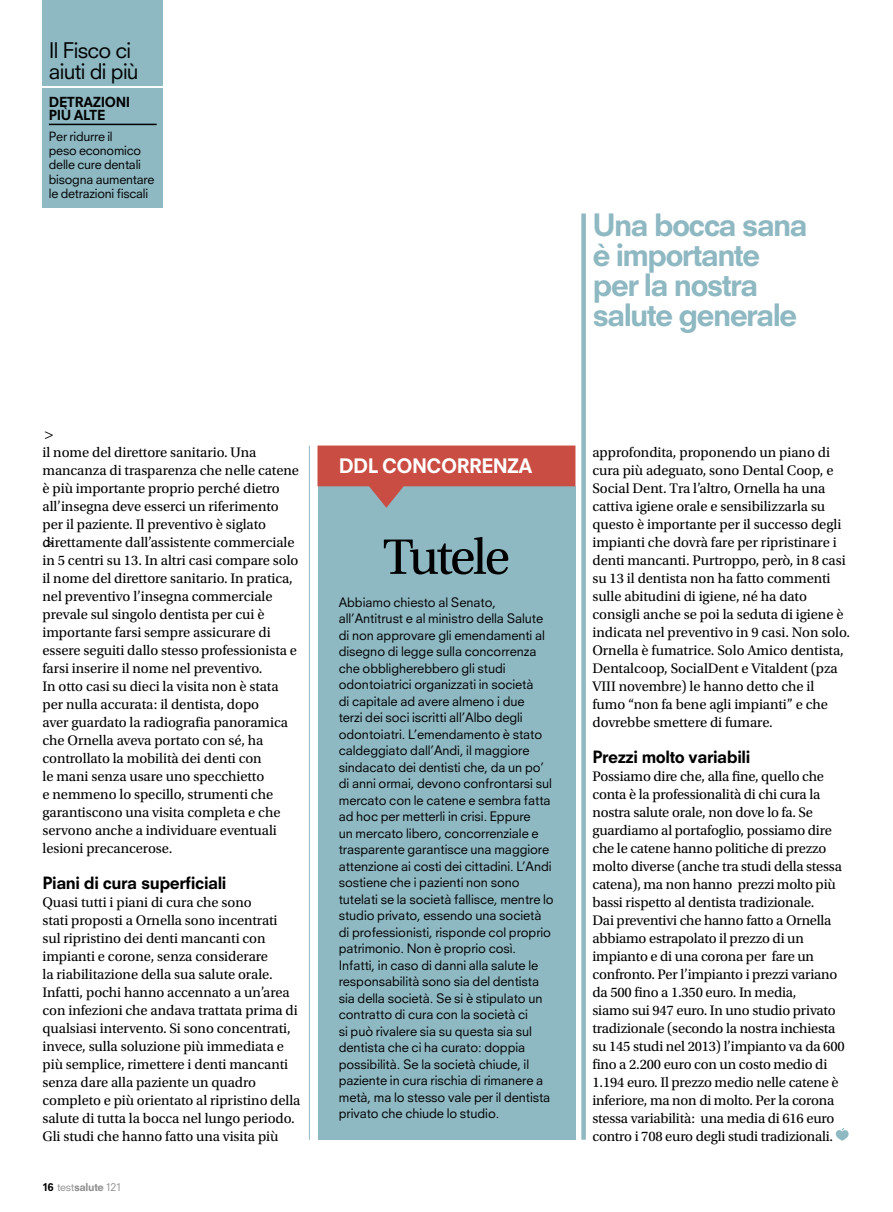
<style>
.page{position:relative;width:893px;height:1212px;background:#fff}
.page>*{position:absolute;margin:0;border:0;box-sizing:border-box;transform-origin:0 0}
._050_LOB_titolo{font:52.5px "Utopia Std";letter-spacing:-.05em;color:#000}
._041_ART_strillo{font:800 30px "Neuzeit SLT Std";letter-spacing:-.06em;color:#8eb8c2}
._043_NAV_titolo{font:21px/21px "Neuzeit SLT Std";letter-spacing:-.035em;color:#000}
._050_LOB_banda{font:800 19.35px "Neuzeit SLT Std";letter-spacing:-.03em;color:#fff}
._041_ART_titolino{font:800 16.5px "Neuzeit SLT Std";letter-spacing:-.025em;color:#000}
.t1{font:15px "Neuzeit SLT Std";color:#000}
._041_ART_testo{font:14.55px/18px "Utopia Std";letter-spacing:-.005em;color:#000}
._043_NAV_TITOLO_file{font:800 13.5px/13.5px "Neuzeit SLT Std";letter-spacing:-.025em;color:#000}
._050_LOB_testo{font:12.75px/16.5px "Neuzeit SLT Std";letter-spacing:-.005em;color:#000}
._043_NAV_testo{font:12.45px/14.2px "Neuzeit SLT Std";letter-spacing:-.015em;color:#000}
.t2{font:10.5px "Neuzeit SLT Std";letter-spacing:-.04em;color:#8f908f}
.s1{font-weight:800;color:#000}
.s2{font-weight:800}
</style>
<div class="page">
<svg style="left:836px;top:1128px;width:12px;height:13px"></svg>
<div style="left:317px;top:486px;width:258px;height:654px;background:#8eb8c2"></div>
<svg style="left:317px;top:445px;width:258px;height:63px"></svg>
<div style="left:581px;top:214px;width:5px;height:926px;background:#8eb8c2"></div>
<hr style="left:309px;top:446px;width:1px;height:694px;background:#8eb8c2">
<div style="left:43px;top:0;width:120px;height:85px;background:#8eb8c2"></div>
<div style="left:43px;top:88px;width:120px;height:119px;background:#8eb8c2"></div>
<hr style="left:49px;top:124px;width:108px;height:1px;background:#000">
<p class="_043_NAV_titolo" style="left:49px;top:40px;width:91px">Il Fisco ci aiuti di più</p>
<p class="_043_NAV_TITOLO_file" style="left:49px;top:95px;width:83px">DETRAZIONI<br>PIÙ ALTE</p>
<p class="_043_NAV_testo" style="left:49px;top:129px;width:107px">Per ridurre il<br>peso economico delle cure dentali bisogna aumentare le detrazioni fiscali</p>
<p class="t1" style="left:44px;top:424px;width:10px">&gt;</p>
<p class="_041_ART_testo" style="left:43px;top:443px;width:258px">il nome del direttore sanitario. Una mancanza di trasparenza che nelle catene è più importante proprio perché dietro all’insegna deve esserci un riferimento per il paziente. Il preventivo è siglato direttamente dall’assistente commerciale in 5 centri su 13. In altri casi compare solo il nome del direttore sanitario. In pratica, nel preventivo l’insegna commerciale prevale sul singolo dentista per cui è importante farsi sempre assicurare di essere seguiti dallo stesso professionista e farsi inserire il nome nel preventivo.</p>
<p class="_041_ART_testo" style="left:43px;top:677px;width:247px">In otto casi su dieci la visita non è stata per nulla accurata: il dentista, dopo aver guardato la radiografia panoramica che Ornella aveva portato con sé, ha controllato la mobilità dei denti con<br>le mani senza usare uno specchietto<br>e nemmeno lo specillo, strumenti che garantiscono una visita completa e che servono anche a individuare eventuali lesioni precancerose.</p>
<p class="_041_ART_titolino" style="left:43px;top:872px;width:186px">Piani di cura superficiali</p>
<p class="_041_ART_testo" style="left:43px;top:893px;width:259px">Quasi tutti i piani di cura che sono<br>stati proposti a Ornella sono incentrati<br>sul ripristino dei denti mancanti con impianti e corone, senza considerare<br>la riabilitazione della sua salute orale.<br>Infatti, pochi hanno accennato a un’area con infezioni che andava trattata prima di qualsiasi intervento. Si sono concentrati, invece, sulla soluzione più immediata e più semplice, rimettere i denti mancanti senza dare alla paziente un quadro completo e più orientato al ripristino della salute di tutta la bocca nel lungo periodo.<br>Gli studi che hanno fatto una visita più</p>
<p class="t1" style="left:44px;top:532px;width:10px">&gt;</p>
<p class="t2" style="left:43px;top:1180px;width:81px"><span class="s1">16</span> test<span class="s2">salute</span> 121</p>
<p class="_050_LOB_banda" style="left:339px;top:454px;width:195px">DDL CONCORRENZA</p>
<p class="_050_LOB_titolo" style="left:383px;top:528px;width:129px">Tutele</p>
<p class="_050_LOB_testo" style="left:339px;top:594px;width:216px">Abbiamo chiesto al Senato, all’Antitrust e al ministro della Salute di non approvare gli emendamenti al disegno di legge sulla concorrenza che obbligherebbero gli studi odontoiatrici organizzati in società<br>di capitale ad avere almeno i due<br>terzi dei soci iscritti all’Albo degli odontoiatri. L’emendamento è stato caldeggiato dall’Andi, il maggiore sindacato dei dentisti che, da un po’ di anni ormai, devono confrontarsi sul mercato con le catene e sembra fatta ad hoc per metterli in crisi. Eppure<br>un mercato libero, concorrenziale e trasparente garantisce una maggiore attenzione ai costi dei cittadini. L’Andi sostiene che i pazienti non sono tutelati se la società fallisce, mentre lo studio privato, essendo una società di professionisti, risponde col proprio patrimonio. Non è proprio così.<br>Infatti, in caso di danni alla salute le responsabilità sono sia del dentista sia della società. Se si è stipulato un contratto di cura con la società ci<br>si può rivalere sia su questa sia sul dentista che ci ha curato: doppia possibilità. Se la società chiude, il paziente in cura rischia di rimanere a metà, ma lo stesso vale per il dentista privato che chiude lo studio.</p>
<p class="_041_ART_strillo" style="left:592px;top:207px;width:217px">Una bocca sana</p>
<p class="_041_ART_strillo" style="left:592px;top:237px;width:169px">è importante</p>
<p class="_041_ART_strillo" style="left:592px;top:267px;width:168px">per la nostra</p>
<p class="_041_ART_strillo" style="left:592px;top:297px;width:207px">salute generale</p>
<p class="_041_ART_testo" style="left:592px;top:443px;width:259px">approfondita, proponendo un piano di cura più adeguato, sono Dental Coop, e Social Dent. Tra l’altro, Ornella ha una cattiva igiene orale e sensibilizzarla su questo è importante per il successo degli impianti che dovrà fare per ripristinare i denti mancanti. Purtroppo, però, in 8 casi su 13 il dentista non ha fatto commenti sulle abitudini di igiene, né ha dato consigli anche se poi la seduta di igiene è indicata nel preventivo in 9 casi. Non solo.<br>Ornella è fumatrice. Solo Amico dentista, Dentalcoop, SocialDent e Vitaldent (pza VIII novembre) le hanno detto che il fumo “non fa bene agli impianti” e che dovrebbe smettere di fumare.</p>
<p class="_041_ART_titolino" style="left:592px;top:746px;width:159px">Prezzi molto variabili</p>
<p class="_041_ART_testo" style="left:592px;top:767px;width:254px">Possiamo dire che, alla fine, quello che conta è la professionalità di chi cura la nostra salute orale, non dove lo fa. Se guardiamo al portafoglio, possiamo dire che le catene hanno politiche di prezzo molto diverse (anche tra studi della stessa catena), ma non hanno prezzi molto più bassi rispetto al dentista tradizionale.<br>Dai preventivi che hanno fatto a Ornella abbiamo estrapolato il prezzo di un impianto e di una corona per fare un confronto. Per l’impianto i prezzi variano da 500 fino a 1.350 euro. In media,<br>siamo sui 947 euro. In uno studio privato tradizionale (secondo la nostra inchiesta su 145 studi nel 2013) l’impianto va da 600 fino a 2.200 euro con un costo medio di 1.194 euro. Il prezzo medio nelle catene è inferiore, ma non di molto. Per la corona stessa variabilità: una media di 616 euro contro i 708 euro degli studi tradizionali.</p>
</div>
